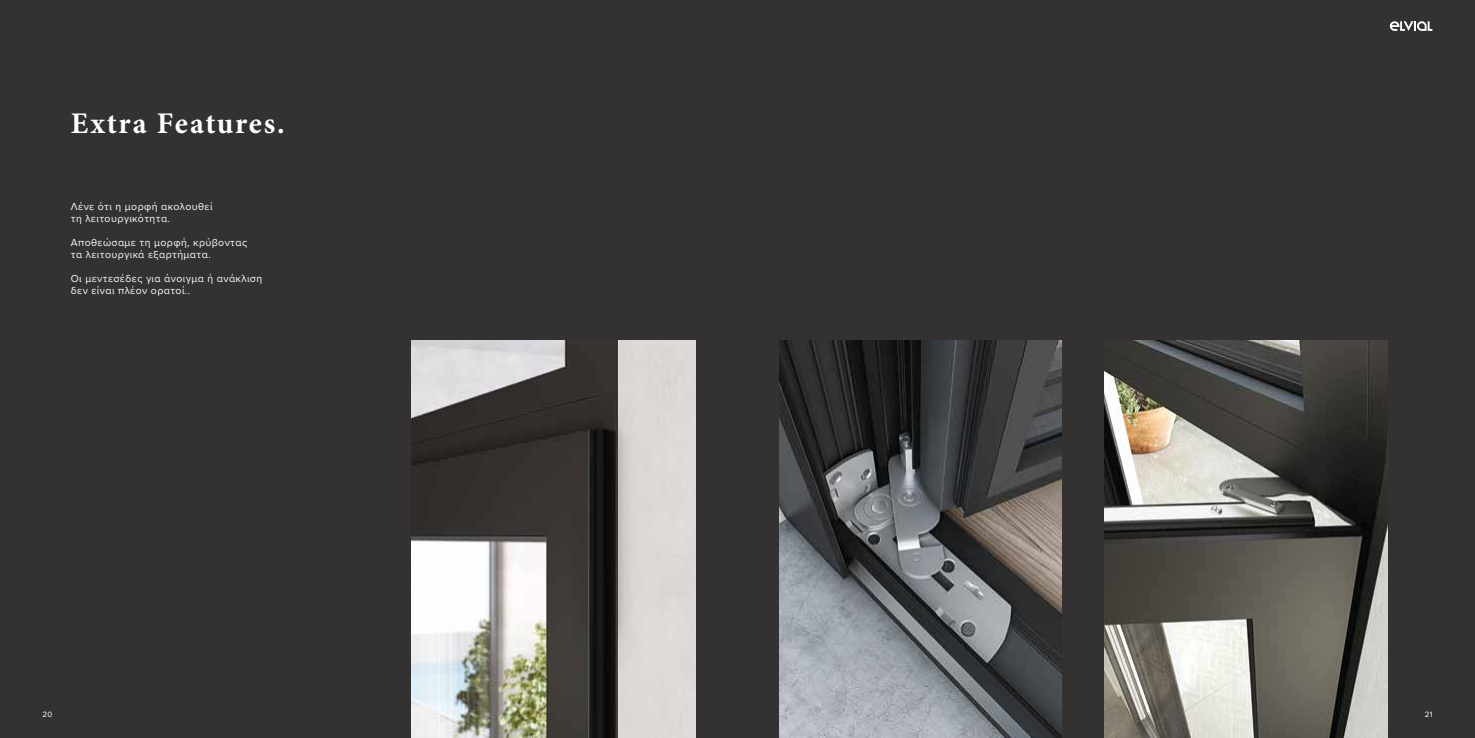
<style>
.page{position:relative;width:1475px;height:738px;background:#fff}
.page>*{position:absolute;margin:0;border:0;box-sizing:border-box;transform-origin:0 0}
.t1{font:700 30px "Minion Pro";letter-spacing:.06em;color:#fff}
.t2{font:10.5px/12px "Proxima Nova";letter-spacing:.04em;color:#fff}
.t3{font:8px "Proxima Nova";color:#fff}
</style>
<div class="page">
<div style="left:0;top:0;width:737px;height:737px;background:#333132"></div>
<div style="left:737px;top:0;width:737px;height:737px;background:#333132"></div>
<img style="left:1104px;top:340px;width:283px;height:397px">
<img style="left:779px;top:340px;width:282px;height:397px">
<img style="left:412px;top:340px;width:283px;height:397px">
<svg style="left:1389px;top:21px;width:42px;height:10px"></svg>
<h1 class="t1" style="left:71px;top:102px;width:215px">Extra Features.</h1>
<p class="t2" style="left:71px;top:199px;width:143px">Λένε ότι η μορφή ακολουθεί τη λειτουργικότητα.</p>
<p class="t2" style="left:71px;top:235px;width:178px">Αποθεώσαμε τη μορφή, κρύβοντας τα λειτουργικά εξαρτήματα.</p>
<p class="t2" style="left:71px;top:271px;width:193px">Οι μεντεσέδες για άνοιγμα ή ανάκλιση δεν είναι πλέον ορατοί..</p>
<p class="t3" style="left:43px;top:707px;width:11px">20</p>
<p class="t3" style="left:1424px;top:707px;width:9px">21</p>
</div>
